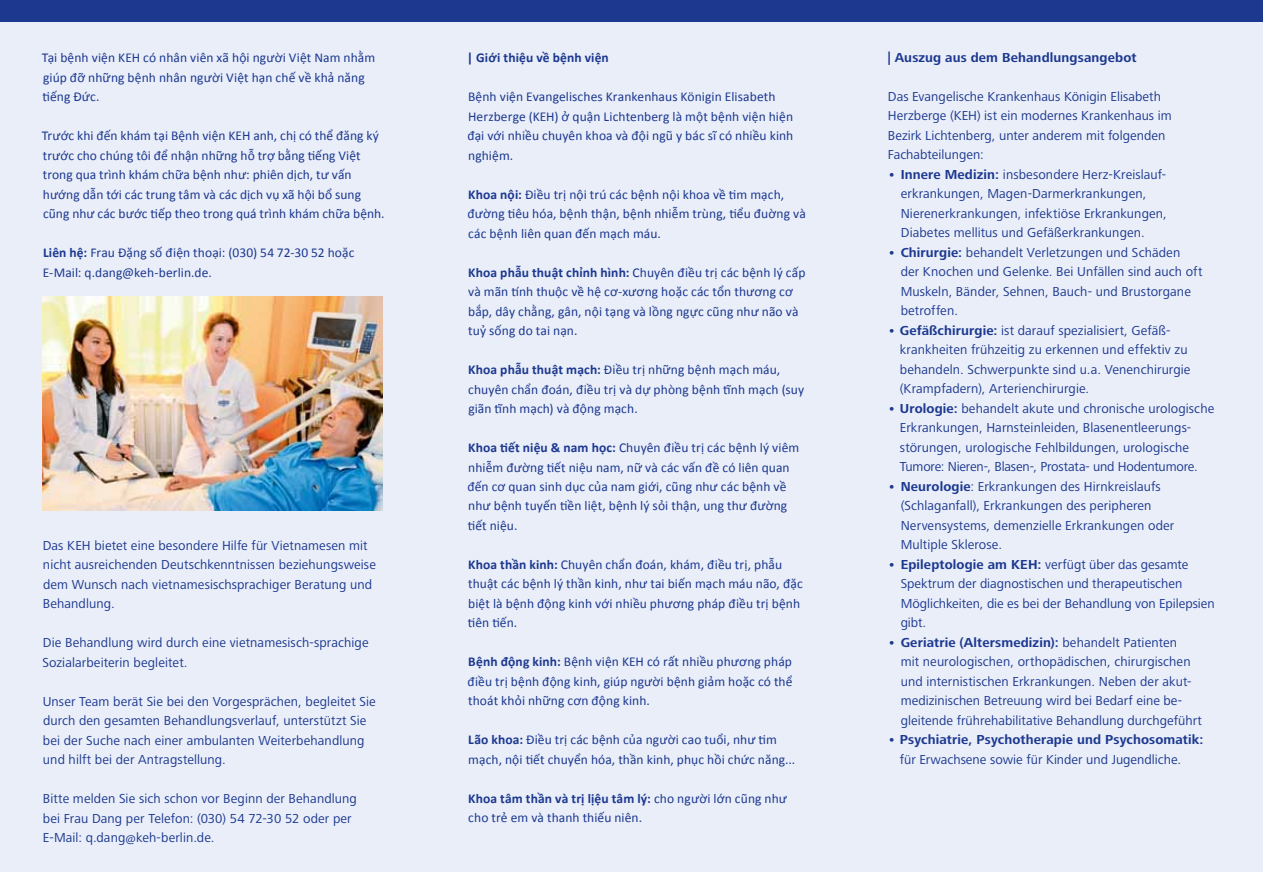
<style>
.page{position:relative;width:1263px;height:893px;background:#fff}
.page>*{position:absolute;margin:0;border:0;box-sizing:border-box;transform-origin:0 0}
.t1{font:13.5px/19.5px "Frutiger Next LTCE";letter-spacing:.005em;color:#1c388f}
.t2{font:13.5px/19.5px "Calibri";letter-spacing:.005em;color:#1c388f}
.t3{font:700 13.5px "Frutiger Next LTCE";letter-spacing:.01em;color:#1c388f}
.t4{font:700 13.5px "Calibri";letter-spacing:.01em;color:#1c388f}
.s1{font-weight:700}
</style>
<div class="page">
<div style="left:0;top:0;width:1263px;height:872px;background:#e9eef9"></div>
<div style="left:0;top:0;width:1263px;height:21px;background:#1c388f"></div>
<img style="left:43px;top:296px;width:340px;height:214px">
<p class="t2" style="left:42px;top:48px;width:335px">Tại bệnh viện KEH có nhân viên xã hội người Việt Nam nhằm giúp đỡ những bệnh nhân người Việt hạn chế về khả năng tiếng Đức.</p>
<p class="t2" style="left:42px;top:126px;width:344px">Trước khi đến khám tại Bệnh viện KEH anh, chị có thể đăng ký trước cho chúng tôi để nhận những hỗ trợ bằng tiếng Việt trong qua trình khám chữa bệnh như: phiên dịch, tư vấn hướng dẫn tới các trung tâm và các dịch vụ xã hội bổ sung cũng như các bước tiếp theo trong quá trình khám chữa bệnh.</p>
<p class="t2" style="left:43px;top:243px;width:313px"><span class="s1">Liên hệ:</span> Frau Đặng số điện thoại: (030) 54 72-30 52 hoặc<br>E-Mail: q.dang@keh-berlin.de.</p>
<p class="t1" style="left:43px;top:535px;width:335px">Das KEH bietet eine besondere Hilfe für Vietnamesen mit nicht ausreichenden Deutschkenntnissen beziehungsweise dem Wunsch nach vietnamesischsprachiger Beratung und Behandlung.</p>
<p class="t1" style="left:42px;top:633px;width:328px">Die Behandlung wird durch eine vietnamesisch-sprachige<br>Sozialarbeiterin begleitet.</p>
<p class="t1" style="left:43px;top:691px;width:335px">Unser Team berät Sie bei den Vorgesprächen, begleitet Sie durch den gesamten Behandlungsverlauf, unterstützt Sie bei der Suche nach einer ambulanten Weiterbehandlung und hilft bei der Antragstellung.</p>
<p class="t1" style="left:43px;top:789px;width:316px">Bitte melden Sie sich schon vor Beginn der Behandlung bei Frau Dang per Telefon: (030) 54 72-30 52 oder per<br>E-Mail: q.dang@keh-berlin.de.</p>
<p class="t4" style="left:467px;top:49px;width:144px">| Giới thiệu về bệnh viện</p>
<p class="t2" style="left:467px;top:87px;width:327px">Bệnh viện Evangelisches Krankenhaus Königin Elisabeth Herzberge (KEH) ở quận Lichtenberg là một bệnh viện hiện đại với nhiều chuyên khoa và đội ngũ y bác sĩ có nhiều kinh nghiệm.</p>
<p class="t2" style="left:467px;top:184px;width:340px"><span class="s1">Khoa nội:</span> Điều trị nội trú các bệnh nội khoa về tim mạch, đường tiêu hóa, bệnh thận, bệnh nhiễm trùng, tiểu đuờng và các bệnh liên quan đến mạch máu.</p>
<p class="t2" style="left:468px;top:262px;width:339px"><span class="s1">Khoa phẫu thuật chỉnh hình:</span> Chuyên điều trị các bệnh lý cấp và mãn tính thuộc về hệ cơ-xương hoặc các tổn thương cơ bắp, dây chằng, gân, nội tạng và lồng ngực cũng như não và tuỷ sống do tai nạn.</p>
<p class="t2" style="left:468px;top:360px;width:337px"><span class="s1">Khoa phẫu thuật mạch:</span> Điều trị những bệnh mạch máu, chuyên chẩn đoán, điều trị và dự phòng bệnh tĩnh mạch (suy giãn tĩnh mạch) và động mạch.</p>
<p class="t2" style="left:467px;top:438px;width:333px"><span class="s1">Khoa tiết niệu &amp; nam học:</span> Chuyên điều trị các bệnh lý viêm nhiễm đường tiết niệu nam, nữ và các vấn đề có liên quan đến cơ quan sinh dục của nam giới, cũng như các bệnh về như bệnh tuyến tiền liệt, bệnh lý sỏi thận, ung thư đường tiết niệu.</p>
<p class="t2" style="left:468px;top:555px;width:336px"><span class="s1">Khoa thần kinh:</span> Chuyên chẩn đoán, khám, điều trị, phẫu thuật các bệnh lý thần kinh, như tai biến mạch máu não, đặc biệt là bệnh động kinh với nhiều phương pháp điều trị bệnh tiên tiến.</p>
<p class="t2" style="left:467px;top:652px;width:327px;text-align:justify"><span class="s1">Bệnh động kinh:</span> Bệnh viện KEH có rất nhiều phương pháp điều trị bệnh động kinh, giúp người bệnh giảm hoặc có thể thoát khỏi những cơn động kinh.</p>
<p class="t2" style="left:468px;top:730px;width:329px"><span class="s1">Lão khoa:</span> Điều trị các bệnh của người cao tuổi, như tim mạch, nội tiết chuyển hóa, thần kinh, phục hồi chức năng...</p>
<p class="t2" style="left:468px;top:789px;width:320px"><span class="s1">Khoa tâm thần và trị lịệu tâm lý:</span> cho người lớn cũng như cho trẻ em và thanh thiếu niên.</p>
<p class="t3" style="left:888px;top:50px;width:250px">| Auszug aus dem Behandlungsangebot</p>
<p class="t1" style="left:888px;top:87px;width:285px">Das Evangelische Krankenhaus Königin Elisabeth Herzberge (KEH) ist ein modernes Krankenhaus im Bezirk Lichtenberg, unter anderem mit folgenden Fachabteilungen:</p>
<p class="t1" style="left:901px;top:165px;width:268px;text-indent:-13px"><span class="s1">• Innere Medizin:</span> insbesondere Herz-Kreislauf&shy;erkrankungen, Magen-Darmerkrankungen, Nierenerkrankungen, infektiöse Erkrankungen, Diabetes mellitus und Gefäßerkrankungen.</p>
<p class="t1" style="left:901px;top:243px;width:303px;text-indent:-13px"><span class="s1">• Chirurgie:</span> behandelt Verletzungen und Schäden<br>der Knochen und Gelenke. Bei Unfällen sind auch oft Muskeln, Bänder, Sehnen, Bauch- und Brustorgane betroffen.</p>
<p class="t1" style="left:900px;top:321px;width:292px;text-indent:-12px"><span class="s1">• Gefäßchirurgie:</span> ist darauf spezialisiert, Gefäß&shy;krankheiten frühzeitig zu erkennen und effektiv zu behandeln. Schwerpunkte sind u.a. Venenchirurgie (Krampfadern), Arterienchirurgie.</p>
<p class="t1" style="left:900px;top:399px;width:316px;text-indent:-12px"><span class="s1">• Urologie:</span> behandelt akute und chronische urologische Erkrankungen, Harnsteinleiden, Blasenentleerungs&shy;störungen, urologische Fehlbildungen, urologische Tumore: Nieren-, Blasen-, Prostata- und Hodentumore.</p>
<p class="t1" style="left:901px;top:477px;width:275px;text-indent:-13px"><span class="s1">• Neurologie</span>: Erkrankungen des Hirnkreislaufs (Schlaganfall), Erkrankungen des peripheren Nervensystems, demenzielle Erkrankungen oder Multiple Sklerose.</p>
<p class="t1" style="left:901px;top:555px;width:316px;text-indent:-13px"><span class="s1">• Epileptologie am KEH:</span> verfügt über das gesamte Spektrum der diagnostischen und therapeutischen Möglichkeiten, die es bei der Behandlung von Epilepsien gibt.</p>
<p class="t1" style="left:901px;top:633px;width:303px;text-indent:-13px"><span class="s1">• Geriatrie (Altersmedizin):</span> behandelt Patienten<br>mit neurologischen, orthopädischen, chirurgischen und internistischen Erkrankungen. Neben der akut&shy;medizinischen Betreuung wird bei Bedarf eine be&shy;gleitende frührehabilitative Behandlung durchgeführt</p>
<p class="t3" style="left:888px;top:732px;width:317px">• Psychiatrie, Psychotherapie und Psychosomatik:</p>
<p class="t1" style="left:900px;top:750px;width:283px">für Erwachsene sowie für Kinder und Jugendliche.</p>
</div>
